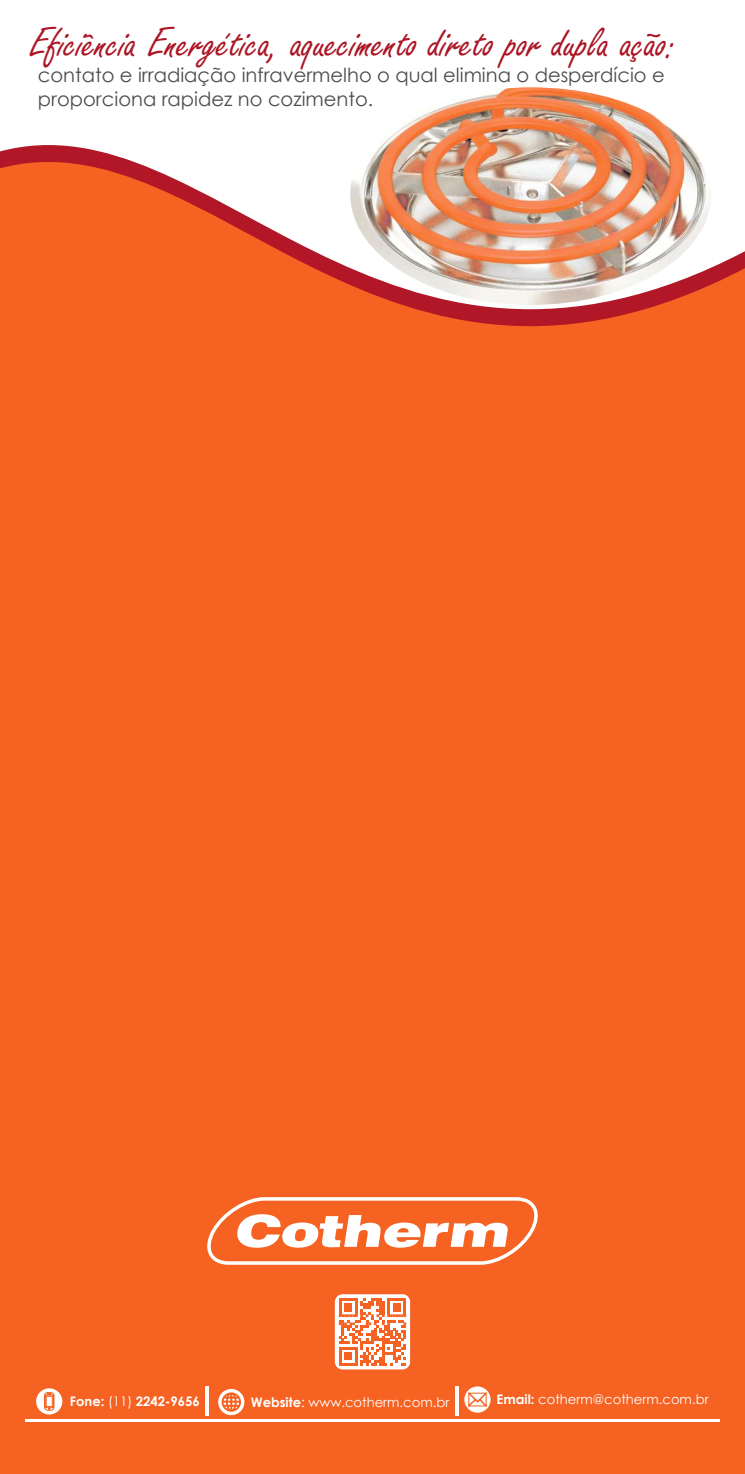
<style>
.page{position:relative;width:745px;height:1474px;background:#fff}
.page>*{position:absolute;margin:0;border:0;box-sizing:border-box;transform-origin:0 0}
.t1{font:44.98px "Freestyle Script";color:#ab1524}
.t2{font:19.43px/23.8px "Century Gothic";color:#4e4b4c}
.t3{font:13.12px "Century Gothic";color:#fff}
.t4{font:700 13.12px "Century Gothic";color:#fff}
.s1{font-weight:400}
.s2{font-weight:700}
</style>
<div class="page">
<div style="left:0;top:459px;width:744px;height:1014px;background:#f56221"></div>
<hr style="left:205px;top:1386px;width:3px;height:30px;background:#fff">
<div style="left:36px;top:1388px;width:26px;height:26px;background:#fff;border-radius:50%"></div>
<svg style="left:44px;top:1392px;width:10px;height:18px"></svg>
<svg style="left:46px;top:1395px;width:6px;height:11px"></svg>
<svg style="left:218px;top:1388px;width:26px;height:26px"></svg>
<svg style="left:222px;top:1392px;width:19px;height:19px"></svg>
<svg style="left:464px;top:1386px;width:26px;height:26px"></svg>
<svg style="left:467px;top:1392px;width:19px;height:14px"></svg>
<hr style="left:455px;top:1386px;width:3px;height:30px;background:#fff">
<svg style="left:203px;top:1195px;width:338px;height:71px"></svg>
<div style="left:334px;top:1294px;width:76px;height:75px;background:#fff;border-radius:8px"></div>
<svg style="left:338px;top:1298px;width:68px;height:67px"></svg>
<hr style="left:25px;top:1419px;width:694px;height:3px;background:#fff">
<div style="left:0;top:442px;width:744px;height:17px;background:#f56221"></div>
<svg style="left:0;top:87px;width:744px;height:355px;fill:#f56221"></svg>
<img style="left:350px;top:87px;width:360px;height:218px;border-radius:50%">
<h1 class="t1" style="left:30px;top:26px;width:647px">Eficiência Energética, aquecimento direto por dupla ação:</h1>
<p class="t2" style="left:38px;top:65px;width:628px">contato e irradiação infravermelho o qual elimina o desperdício e proporciona rapidez no cozimento.</p>
<p class="t4" style="left:70px;top:1396px;width:131px">Fone: <span class="s1">(11)</span> 2242-9656</p>
<p class="t3" style="left:251px;top:1396px;width:200px"><span class="s2">Website</span>: www.cotherm.com.br</p>
<p class="t3" style="left:496px;top:1394px;width:213px"><span class="s2">Email:</span> cotherm@cotherm.com.br</p>
</div>
